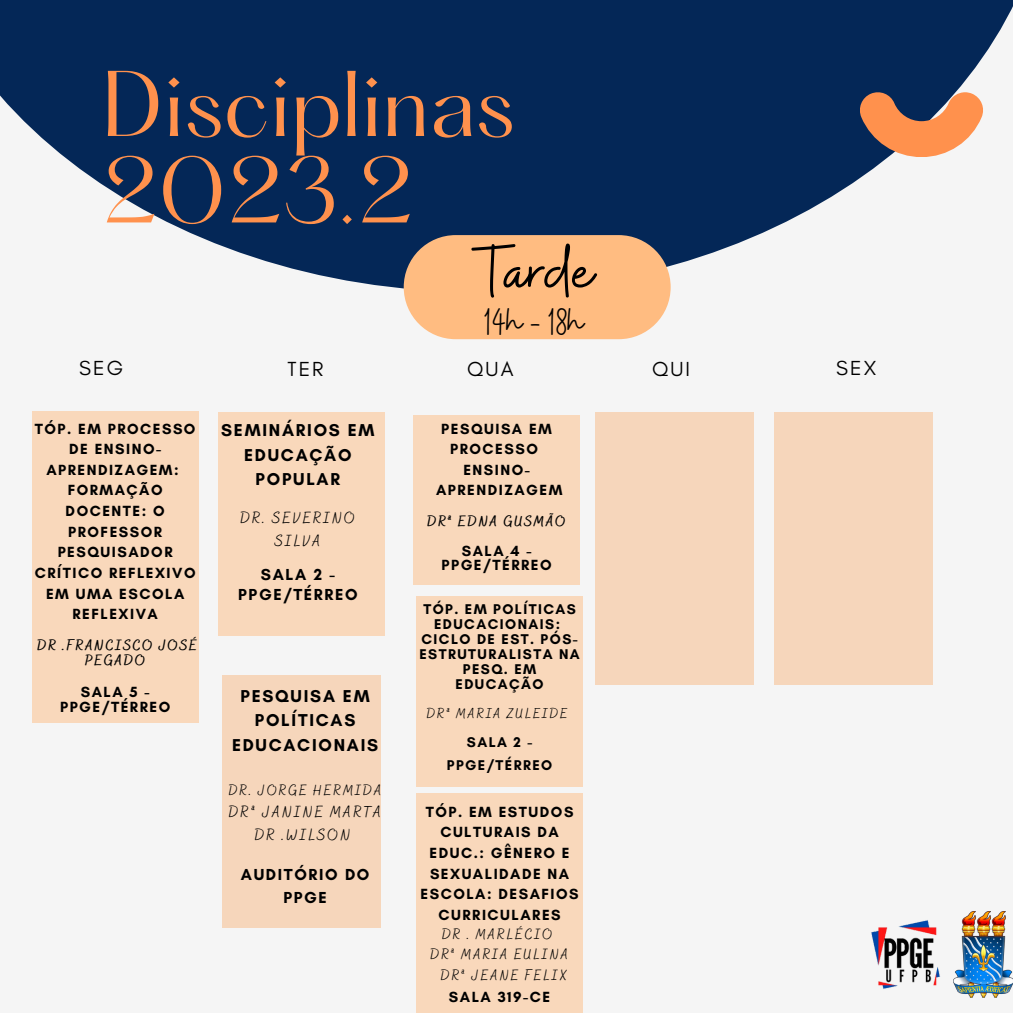
<style>
.page{position:relative;width:1013px;height:1013px;background:#fff}
.page>*{position:absolute;margin:0;border:0;box-sizing:border-box;transform-origin:0 0}
.t1{font:81.38px "Hatton";color:#ff914d}
.t2{font:75px "Buffalo";color:#000}
.t3{font:37.5px "Buffalo";color:#000}
.t4{font:20.75px "Glacial Indifference";letter-spacing:.1em;color:#000}
.t5{font:700 17.5px/24.4px "Glacial Indifference";letter-spacing:.1em;color:#000;text-align:center}
.t6{font:16.25px/22.5px "Bakerie Smooth";letter-spacing:.1em;color:#000;text-align:center}
.t7{font:700 16.25px/22.5px "Glacial Indifference";letter-spacing:.1em;color:#000;text-align:center}
.t8{font:700 15px/20.6px "Glacial Indifference";letter-spacing:.1em;color:#000;text-align:center}
.t9{font:15px "Bakerie Smooth";letter-spacing:.1em;color:#000}
.t10{font:700 15px/15px "Bakerie Smooth";letter-spacing:.1em;color:#000;text-align:center}
.t11{font:700 14.38px/15px "Glacial Indifference";letter-spacing:.1em;color:#000;text-align:center}
.t12{font:14.38px "Bakerie Smooth";letter-spacing:.1em;color:#000}
</style>
<div class="page">
<div style="left:0;top:0;width:1012px;height:1012px;background:#f5f5f5"></div>
<svg style="left:0;top:0;width:1012px;height:292px;fill:#042757"></svg>
<div style="left:32px;top:411px;width:166px;height:311px;background:#f9d8bb"></div>
<div style="left:218px;top:413px;width:166px;height:223px;background:#f9d8bb"></div>
<div style="left:413px;top:415px;width:166px;height:169px;background:#f9d8bb"></div>
<div style="left:595px;top:412px;width:159px;height:272px;background:#f6d6bb"></div>
<div style="left:774px;top:412px;width:158px;height:272px;background:#f6d6bb"></div>
<div style="left:404px;top:235px;width:266px;height:104px;background:#ffbc81;border-radius:52px"></div>
<svg style="left:860px;top:92px;width:123px;height:65px;background:#bd8163"></svg>
<img style="left:957px;top:911px;width:55px;height:86px">
<img style="left:871px;top:920px;width:86px;height:70px">
<div style="left:416px;top:596px;width:166px;height:190px;background:#f9d8bb"></div>
<div style="left:416px;top:793px;width:166px;height:219px;background:#f9d8bb"></div>
<div style="left:222px;top:675px;width:159px;height:253px;background:#f6d6bb"></div>
<p class="t1" style="left:102px;top:66px;width:414px">Disciplinas</p>
<p class="t1" style="left:102px;top:152px;width:312px">2023.2</p>
<p class="t2" style="left:475px;top:222px;width:120px">Tarde</p>
<p class="t3" style="left:484px;top:297px;width:101px">14h - 18h</p>
<p class="t4" style="left:79px;top:356px;width:45px">SEG</p>
<p class="t4" style="left:287px;top:356px;width:38px">TER</p>
<p class="t4" style="left:467px;top:356px;width:48px">QUA</p>
<p class="t4" style="left:652px;top:356px;width:39px">QUI</p>
<p class="t4" style="left:836px;top:356px;width:42px">SEX</p>
<p class="t8" style="left:35px;top:418px;width:162px">TÓP. EM PROCESSO<br>DE ENSINO-<br>APRENDIZAGEM:</p>
<p class="t8" style="left:35px;top:480px;width:162px">FORMAÇÃO<br>DOCENTE: O<br>PROFESSOR<br>PESQUISADOR<br>CRÍTICO REFLEXIVO<br>EM UMA ESCOLA<br>REFLEXIVA</p>
<p class="t10" style="left:38px;top:639px;width:161px">DR .FRANCISCO JOSÉ<br>PEGADO</p>
<p class="t8" style="left:60px;top:684px;width:112px;line-height:15px">SALA 5 -<br>PPGE/TÉRREO</p>
<p class="t5" style="left:221px;top:418px;width:155px">SEMINÁRIOS EM<br>EDUCAÇÃO<br>POPULAR</p>
<p class="t6" style="left:240px;top:508px;width:116px">DR. SEVERINO<br>SILVA</p>
<p class="t7" style="left:261px;top:562px;width:75px">SALA 2 -</p>
<p class="t7" style="left:238px;top:583px;width:121px">PPGE/TÉRREO</p>
<p class="t5" style="left:232px;top:683px;width:148px">PESQUISA EM<br>POLÍTICAS<br>EDUCACIONAIS</p>
<p class="t9" style="left:229px;top:781px;width:155px">DR. JORGE HERMIDA</p>
<p class="t6" style="left:229px;top:801px;width:154px">DRª JANINE MARTA</p>
<p class="t6" style="left:255px;top:824px;width:97px">DR .WILSON</p>
<p class="t7" style="left:241px;top:863px;width:130px">AUDITÓRIO DO<br>PPGE</p>
<p class="t8" style="left:441px;top:418px;width:112px">PESQUISA EM</p>
<p class="t8" style="left:450px;top:438px;width:89px">PROCESSO</p>
<p class="t8" style="left:463px;top:459px;width:68px">ENSINO-</p>
<p class="t8" style="left:436px;top:480px;width:128px">APRENDIZAGEM</p>
<p class="t10" style="left:427px;top:514px;width:140px">DRª EDNA GUSMÃO</p>
<p class="t8" style="left:441px;top:543px;width:112px;line-height:14px">SALA 4 -<br>PPGE/TÉRREO</p>
<p class="t11" style="left:423px;top:601px;width:154px">TÓP. EM POLÍTICAS<br>EDUCACIONAIS:</p>
<p class="t11" style="left:419px;top:631px;width:162px">CICLO DE EST. PÓS-<br>ESTRUTURALISTA NA<br>PESQ. EM<br>EDUCAÇÃO</p>
<p class="t12" style="left:427px;top:705px;width:143px">DRª MARIA ZULEIDE</p>
<p class="t11" style="left:467px;top:734px;width:67px">SALA 2 -</p>
<p class="t11" style="left:447px;top:757px;width:107px">PPGE/TÉRREO</p>
<p class="t8" style="left:420px;top:801px;width:159px">TÓP. EM ESTUDOS<br>CULTURAIS DA<br>EDUC.: GÊNERO E<br>SEXUALIDADE NA<br>ESCOLA: DESAFIOS<br>CURRICULARES</p>
<p class="t9" style="left:442px;top:924px;width:112px">DR . MARLÉCIO</p>
<p class="t9" style="left:430px;top:945px;width:140px">DRª MARIA EULINA</p>
<p class="t9" style="left:441px;top:966px;width:128px">DRª JEANE FELIX</p>
<p class="t8" style="left:449px;top:986px;width:103px">SALA 319-CE</p>
</div>
